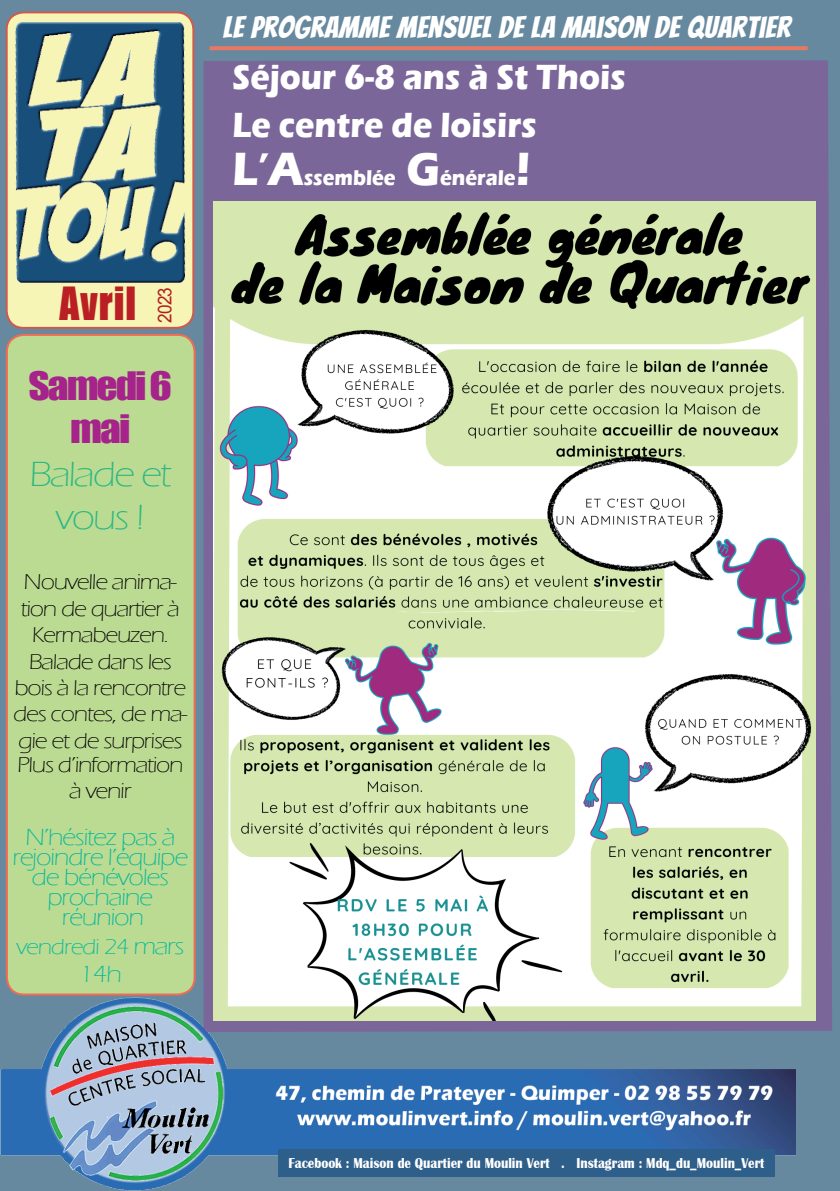
<style>
.page{position:relative;width:840px;height:1191px;background:#fff}
.page>*{position:absolute;margin:0;border:0;box-sizing:border-box;transform-origin:0 0}
.t1{font:42px "Impact";letter-spacing:.025em;color:#ba1f23;scale:.93 1}
.t2{font:700 36px/48px "Eras ITC";color:#fff;scale:.9 1}
.t3{font:300 36px/43.2px "Eras ITC";letter-spacing:-.05em;color:#2bb783;text-align:center;scale:1.15 1}
.t4{font:36px/43.2px "Impact";letter-spacing:-.05em;color:#a5238a;text-align:center;scale:1.15 1}
.t5{font:30px "Bangers";letter-spacing:.02em;color:#fff;scale:1.04 1}
.t6{font:300 24px/20px "Eras ITC";letter-spacing:-.05em;color:#04b799;text-align:center;scale:1.15 1}
.t7{font:300 22px/26.4px "Eras ITC";letter-spacing:-.05em;color:#020000;text-align:center;scale:1.15 1}
.t8{font:700 22px "Eras ITC";color:#fff;scale:.9 1}
.t9{font:300 22px "Eras ITC";letter-spacing:-.05em;color:#04b799;scale:1.15 1}
.t10{font:19px "Arial";color:#b31e22;scale:.9 1}
.t11{font:700 14.8px "Britannic";color:#fff;scale:.88 1}
.s1{font-size:48px}
.s2{font-size:24px}
</style>
<div class="page">
<div style="left:0;top:0;width:839px;height:1191px;background:#67899f"></div>
<div style="left:7px;top:12px;width:186px;height:316px;background:#f6f5b5;border-radius:17px"></div>
<img style="left:5px;top:16px;width:216px;height:276px">
<img style="left:0;top:983px;width:794px;height:208px">
<div style="left:278px;top:1148px;width:496px;height:28px;background:#2e5e8a"></div>
<div style="left:203px;top:60px;width:628px;height:972px;background:#7b669a"></div>
<svg style="left:209px;top:46px;width:598px;height:4px;background:#df7867"></svg>
<img style="left:214px;top:202px;width:601px;height:818px">
<div style="left:7px;top:335px;width:187px;height:659px;background:#bbdb93;border-radius:17px"></div>
<div style="left:6px;top:334px;width:189px;height:661px;border:2px solid #f26b53;border-radius:17px"></div>
<h3 class="t5" style="left:223px;top:10px;width:547px">LE PROGRAMME MENSUEL DE LA MAISON DE QUARTIER</h3>
<h2 class="t2" style="left:232px;top:53px;width:438px">Séjour 6-8 ans à St Thois<br>Le centre de loisirs</h2>
<p class="t8" style="left:232px;top:165px;width:333px"><span class="s1">L’A</span>ssemblée <span class="s1">G</span>énérale<span class="s1">!</span></p>
<h1 class="t1" style="left:60px;top:271px;width:84px">Avril</h1>
<p class="t10" style="left:152px;top:322px;width:41px;rotate:-90deg">2023</p>
<h2 class="t4" style="left:29px;top:363px;width:126px">Samedi 6 mai</h2>
<h2 class="t3" style="left:29px;top:453px;width:125px">Balade et vous !</h2>
<p class="t7" style="left:13px;top:569px;width:153px">Nouvelle anima&shy;tion de quartier à<br>Kermabeuzen.<br>Balade dans les bois à la rencontre des contes, de ma&shy;gie et de surprises</p>
<p class="t7" style="left:17px;top:751px;width:146px">Plus d’information à venir</p>
<p class="t6" style="left:12px;top:827px;width:154px">N’hésitez pas à rejoindre l’équipe de bénévoles prochaine réunion</p>
<p class="t9" style="left:16px;top:934px;width:148px">vendredi 24 <span class="s2">mars</span></p>
<p class="t6" style="left:79px;top:964px;width:39px">14h</p>
<p class="t11" style="left:288px;top:1154px;width:542px">Facebook : Maison de Quartier du Moulin Vert . Instagram : Mdq_du_Moulin_Vert</p>
</div>
